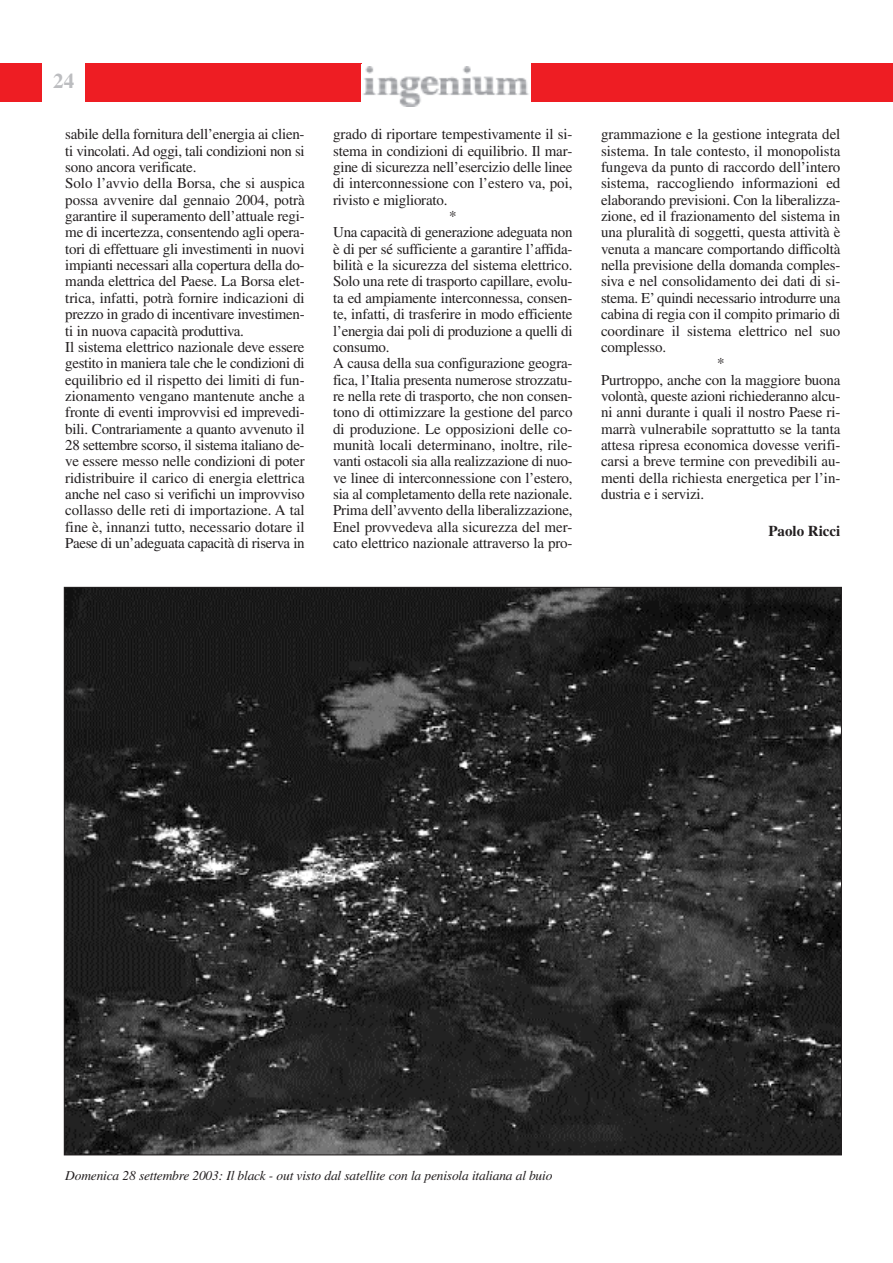
<style>
.page{position:relative;width:893px;height:1263px;background:#fff}
.page>*{position:absolute;margin:0;border:0;box-sizing:border-box;transform-origin:0 0}
.t1{font:700 21px "Times";color:#bcbdc0}
.t2{font:15px/16.4px "Times";letter-spacing:-.015em;color:#231f20}
.t3{font:700 15px "Times";color:#231f20}
.t4{font:italic 13.5px "Times";letter-spacing:-.015em;color:#231f20}
</style>
<div class="page">
<div style="left:0;top:64px;width:43px;height:38px;background:#ee1d23"></div>
<div style="left:85px;top:64px;width:276px;height:38px;background:#ee1d23"></div>
<img style="left:363px;top:67px;width:166px;height:40px">
<div style="left:531px;top:64px;width:362px;height:38px;background:#ee1d23"></div>
<img style="left:66px;top:589px;width:774px;height:564px">
<h1 class="t1" style="left:53px;top:74px;width:22px">24</h1>
<p class="t2" style="left:65px;top:128px;width:241px">sabile della fornitura dell’energia ai clien&shy;ti vincolati. Ad oggi, tali condizioni non si sono ancora verificate.<br>Solo l’avvio della Borsa, che si auspica possa avvenire dal gennaio 2004, potrà garantire il superamento dell’attuale regi&shy;me di incertezza, consentendo agli opera&shy;tori di effettuare gli investimenti in nuovi impianti necessari alla copertura della do&shy;manda elettrica del Paese. La Borsa elet&shy;trica, infatti, potrà fornire indicazioni di prezzo in grado di incentivare investimen&shy;ti in nuova capacità produttiva.<br>Il sistema elettrico nazionale deve essere gestito in maniera tale che le condizioni di equilibrio ed il rispetto dei limiti di fun&shy;zionamento vengano mantenute anche a fronte di eventi improvvisi ed imprevedi&shy;bili. Contrariamente a quanto avvenuto il 28 settembre scorso, il sistema italiano de&shy;ve essere messo nelle condizioni di poter ridistribuire il carico di energia elettrica anche nel caso si verifichi un improvviso collasso delle reti di importazione. A tal fine è, innanzi tutto, necessario dotare il Paese di un’adeguata capacità di riserva in</p>
<p class="t2" style="left:333px;top:128px;width:241px">grado di riportare tempestivamente il si-</p>
<p class="t2" style="left:333px;top:144px;width:241px">stema in condizioni di equilibrio. Il mar-</p>
<p class="t2" style="left:333px;top:160px;width:241px">gine di sicurezza nell’esercizio delle linee</p>
<p class="t2" style="left:333px;top:177px;width:241px">di interconnessione con l’estero va, poi,</p>
<p class="t2" style="left:333px;top:193px;width:116px">rivisto e migliorato.</p>
<p class="t2" style="left:449px;top:209px;width:9px">*</p>
<p class="t2" style="left:333px;top:226px;width:241px">Una capacità di generazione adeguata non</p>
<p class="t2" style="left:333px;top:242px;width:241px">è di per sé sufficiente a garantire l’affida-</p>
<p class="t2" style="left:333px;top:258px;width:241px">bilità e la sicurezza del sistema elettrico.</p>
<p class="t2" style="left:333px;top:275px;width:241px">Solo una rete di trasporto capillare, evolu-</p>
<p class="t2" style="left:333px;top:291px;width:241px">ta ed ampiamente interconnessa, consen-</p>
<p class="t2" style="left:333px;top:307px;width:241px">te, infatti, di trasferire in modo efficiente</p>
<p class="t2" style="left:333px;top:324px;width:241px">l’energia dai poli di produzione a quelli di</p>
<p class="t2" style="left:333px;top:340px;width:58px">consumo.</p>
<p class="t2" style="left:333px;top:357px;width:241px">A causa della sua configurazione geogra-</p>
<p class="t2" style="left:333px;top:373px;width:241px">fica, l’Italia presenta numerose strozzatu-</p>
<p class="t2" style="left:333px;top:389px;width:241px">re nella rete di trasporto, che non consen-</p>
<p class="t2" style="left:333px;top:406px;width:241px">tono di ottimizzare la gestione del parco</p>
<p class="t2" style="left:333px;top:422px;width:241px">di produzione. Le opposizioni delle co-</p>
<p class="t2" style="left:333px;top:438px;width:241px">munità locali determinano, inoltre, rile-</p>
<p class="t2" style="left:333px;top:455px;width:241px">vanti ostacoli sia alla realizzazione di nuo-</p>
<p class="t2" style="left:333px;top:471px;width:241px">ve linee di interconnessione con l’estero,</p>
<p class="t2" style="left:333px;top:487px;width:241px">sia al completamento della rete nazionale.</p>
<p class="t2" style="left:333px;top:504px;width:241px">Prima dell’avvento della liberalizzazione,</p>
<p class="t2" style="left:333px;top:520px;width:241px">Enel provvedeva alla sicurezza del mer-</p>
<p class="t2" style="left:333px;top:536px;width:241px">cato elettrico nazionale attraverso la pro-</p>
<p class="t2" style="left:601px;top:128px;width:241px">grammazione e la gestione integrata del</p>
<p class="t2" style="left:601px;top:144px;width:241px">sistema. In tale contesto, il monopolista</p>
<p class="t2" style="left:601px;top:160px;width:241px">fungeva da punto di raccordo dell’intero</p>
<p class="t2" style="left:601px;top:177px;width:241px">sistema, raccogliendo informazioni ed</p>
<p class="t2" style="left:601px;top:193px;width:241px">elaborando previsioni. Con la liberalizza-</p>
<p class="t2" style="left:601px;top:209px;width:241px">zione, ed il frazionamento del sistema in</p>
<p class="t2" style="left:601px;top:226px;width:241px">una pluralità di soggetti, questa attività è</p>
<p class="t2" style="left:601px;top:242px;width:241px">venuta a mancare comportando difficoltà</p>
<p class="t2" style="left:601px;top:258px;width:241px">nella previsione della domanda comples-</p>
<p class="t2" style="left:601px;top:275px;width:241px">siva e nel consolidamento dei dati di si-</p>
<p class="t2" style="left:601px;top:291px;width:241px">stema. E’ quindi necessario introdurre una</p>
<p class="t2" style="left:601px;top:307px;width:241px">cabina di regia con il compito primario di</p>
<p class="t2" style="left:601px;top:324px;width:241px">coordinare il sistema elettrico nel suo</p>
<p class="t2" style="left:601px;top:340px;width:67px">complesso.</p>
<p class="t2" style="left:717px;top:357px;width:9px">*</p>
<p class="t2" style="left:601px;top:373px;width:241px">Purtroppo, anche con la maggiore buona</p>
<p class="t2" style="left:601px;top:389px;width:241px">volontà, queste azioni richiederanno alcu-</p>
<p class="t2" style="left:601px;top:406px;width:241px">ni anni durante i quali il nostro Paese ri-</p>
<p class="t2" style="left:601px;top:422px;width:241px">marrà vulnerabile soprattutto se la tanta</p>
<p class="t2" style="left:601px;top:438px;width:241px">attesa ripresa economica dovesse verifi-</p>
<p class="t2" style="left:601px;top:455px;width:241px">carsi a breve termine con prevedibili au-</p>
<p class="t2" style="left:601px;top:471px;width:241px">menti della richiesta energetica per l’in-</p>
<p class="t2" style="left:601px;top:487px;width:105px">dustria e i servizi.</p>
<p class="t3" style="left:768px;top:526px;width:73px">Paolo Ricci</p>
<p class="t4" style="left:65px;top:1170px;width:489px">Domenica 28 settembre 2003: Il black - out visto dal satellite con la penisola italiana al buio</p>
</div>
